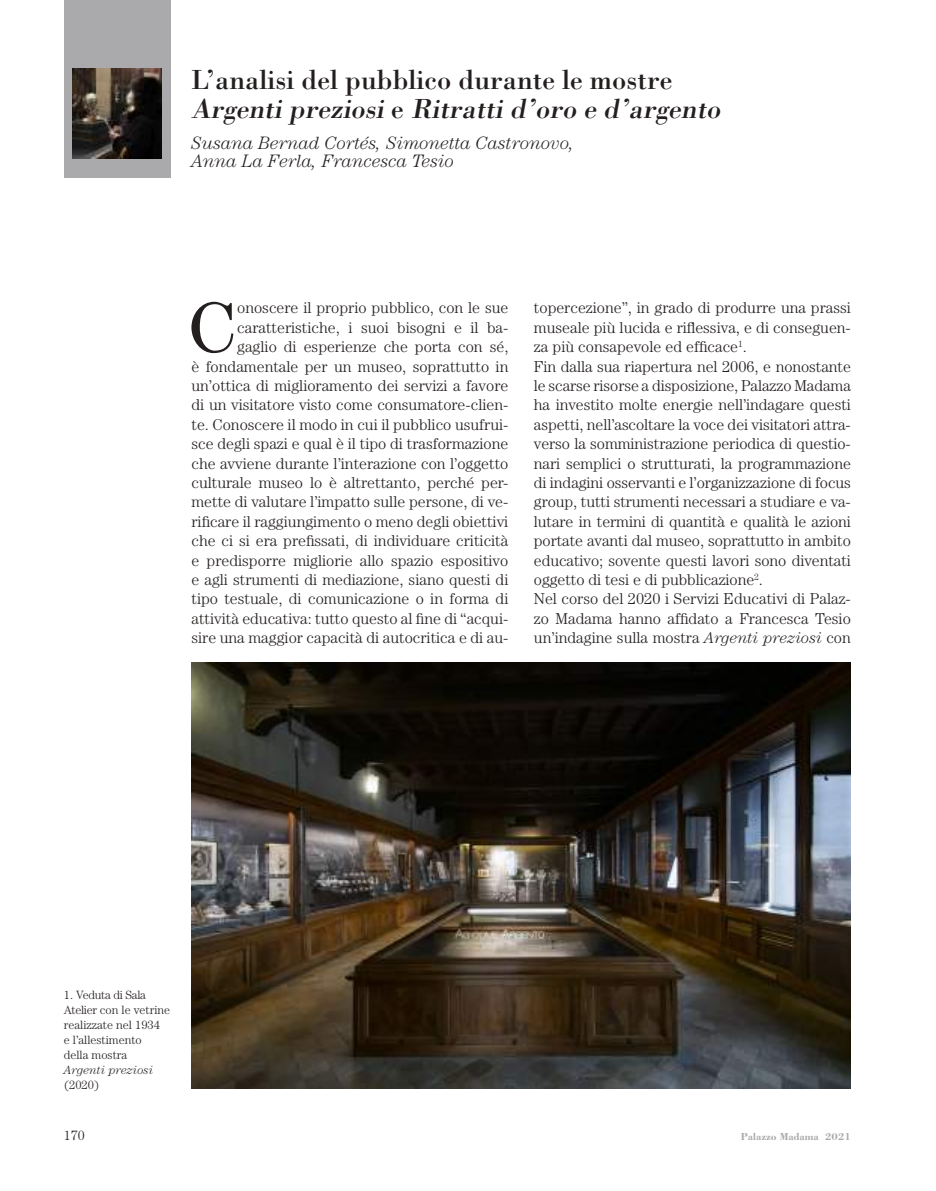
<style>
.page{position:relative;width:936px;height:1191px;background:#fff}
.page>*{position:absolute;margin:0;border:0;box-sizing:border-box;transform-origin:0 0}
.t1{font:72.15px "Century";color:#241f1f}
.t2{font:italic 28.5px/28.5px "Bodoni";color:#241f1f}
.t3{font:italic 300 18px/18px "Century";color:#241f1f}
.t4{font:300 15.75px/19.4px "Century";color:#241f1f}
.t5{font:300 13.5px "Century";color:#241f1f}
.t6{font:300 12px/15px "Century";color:#241f1f}
.t7{font:italic 300 12px "Century";color:#241f1f}
.t8{font:700 10.5px "Bodoni";color:#aaaaac}
.s1{font-style:normal}
.s2{font-style:italic}
</style>
<div class="page">
<div style="left:64px;top:0;width:106px;height:178px;background:#aaaaac"></div>
<img style="left:72px;top:68px;width:90px;height:90px">
<img style="left:191px;top:662px;width:659px;height:427px">
<h2 class="t2" style="left:191px;top:65px;width:536px"><span class="s1">L’analisi del pubblico durante le mostre<br></span>Argentipreziosi<span class="s1">e</span> Ritrattid’oro e d’argento</h2>
<p class="t3" style="left:191px;top:134px;width:384px">Susana Bernad Cortés, Simonetta Castronovo,<br>Anna La Ferla, Francesca Tesio</p>
<h1 class="t1" style="left:188px;top:285px;width:50px">C</h1>
<p class="t4" style="left:191px;top:298px;width:318px;text-align:right">onoscere il proprio pubblico, con le sue caratteristiche, i suoi bisogni e il ba-<br>gaglio di esperienze che porta con sé,<br>è fondamentale per un museo, soprattutto in un’ottica di miglioramento dei servizi a favore di un visitatore visto come consumatore-clien&shy;te. Conoscere il modo in cui il pubblico usufrui&shy;sce degli spazi e qual è il tipo di trasformazione che avviene durante l’interazione con l’oggetto culturale museo lo è altrettanto, perché per&shy;mette di valutare l’impatto sulle persone, di ve&shy;rificare il raggiungimento o meno degli obiettivi che ci si era prefissati, di individuare criticità e predisporre migliorie allo spazio espositivo e agli strumenti di mediazione, siano questi di tipo testuale, di comunicazione o in forma di attività educativa: tutto questo al fine di “acqui&shy;sire una maggior capacità di autocritica e di au-</p>
<p class="t4" style="left:534px;top:298px;width:318px">topercezione”, in grado di produrre una prassi museale più lucida e riflessiva, e di conseguen&shy;za più consapevole ed efficace<sup>1</sup>.<br>Fin dalla sua riapertura nel 2006, e nonostante le scarse risorse a disposizione, Palazzo Madama ha investito molte energie nell’indagare questi aspetti, nell’ascoltare la voce dei visitatori attra&shy;verso la somministrazione periodica di questio&shy;nari semplici o strutturati, la programmazione di indagini osservanti e l’organizzazione di focus group, tutti strumenti necessari a studiare e va&shy;lutare in termini di quantità e qualità le azioni portate avanti dal museo, soprattutto in ambito educativo; sovente questi lavori sono diventati oggetto di tesi e di pubblicazione<sup>2</sup>.<br>Nel corso del 2020 i Servizi Educativi di Palaz&shy;zo Madama hanno affidato a Francesca Tesio un’indagine sulla mostra <span class="s2">Argenti preziosi</span> con</p>
<p class="t6" style="left:64px;top:987px;width:108px">1. Veduta di Sala<br>Atelier con le vetrine realizzate nel 1934<br>e l’allestimento<br>della mostra</p>
<p class="t7" style="left:64px;top:1063px;width:91px">Argenti preziosi</p>
<p class="t6" style="left:64px;top:1077px;width:37px">(2020)</p>
<p class="t5" style="left:64px;top:1127px;width:23px">170</p>
<p class="t8" style="left:740px;top:1129px;width:111px">Palazzo Madama 2021</p>
</div>
